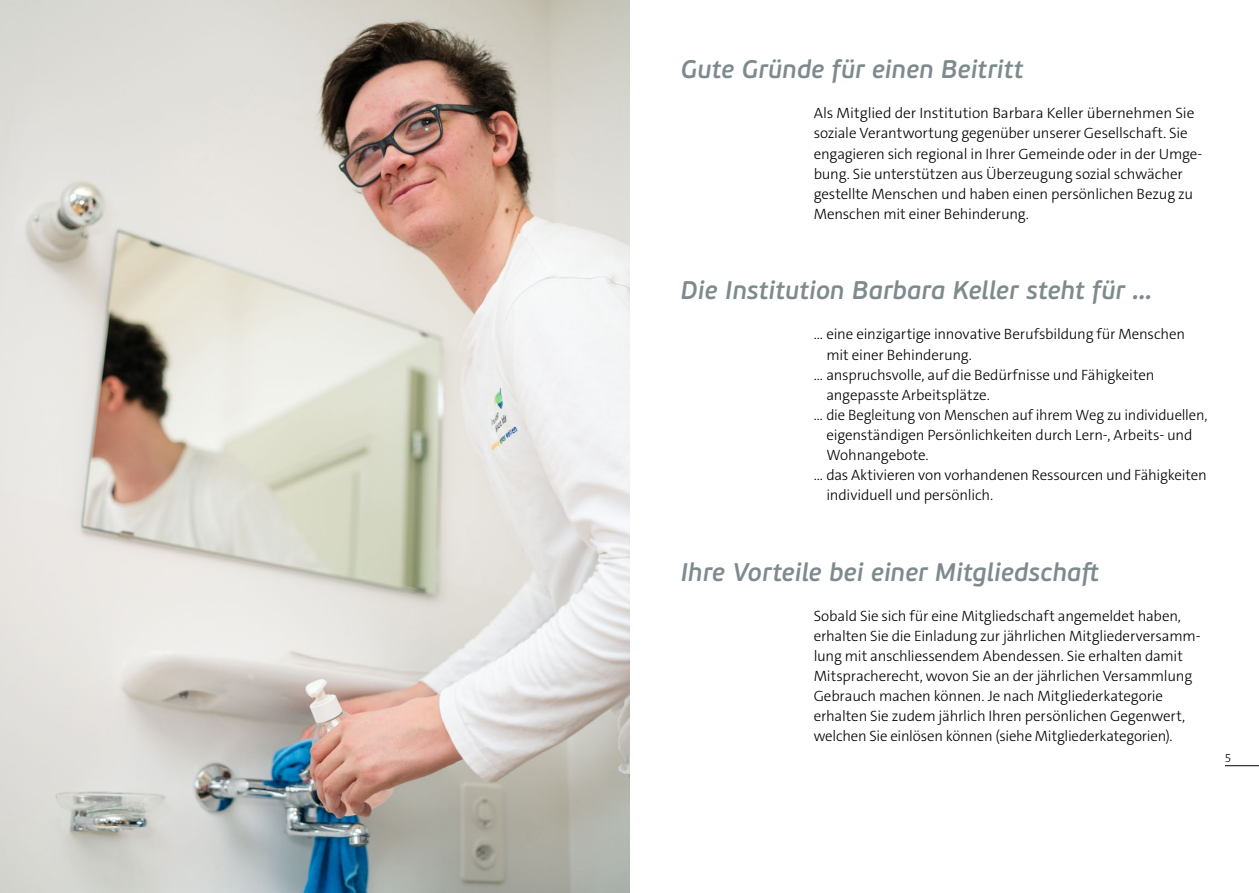
<style>
.page{position:relative;width:1259px;height:893px;background:#fff}
.page>*{position:absolute;margin:0;border:0;box-sizing:border-box;transform-origin:0 0}
.Zwischentitel{font:italic 600 25.5px "PF Beau Sans Pro";color:#7e8a8e}
.Aufzählungen{font:300 15px/20.1px "The Sans C5";letter-spacing:-.01em;color:#000}
.t1{font:300 12px "The Sans C5";color:#000}
</style>
<div class="page">
<hr style="left:1225px;top:765px;width:34px;height:1px;background:#000">
<img style="left:0;top:0;width:629px;height:893px">
<p class="Zwischentitel" style="left:680px;top:54px;width:344px">Gute Gründe für einen Beitritt</p>
<p class="Aufzählungen" style="left:813px;top:103px;width:390px">Als Mitglied der Institution Barbara Keller übernehmen Sie soziale Verantwortung gegenüber unserer Gesellschaft. Sie engagieren sich regional in Ihrer Gemeinde oder in der Umge&shy;bung. Sie unterstützen aus Überzeugung sozial schwächer gestellte Menschen und haben einen persönlichen Bezug zu Menschen mit einer Behinderung.</p>
<p class="Zwischentitel" style="left:680px;top:275px;width:473px">Die Institution Barbara Keller steht für …</p>
<p class="Aufzählungen" style="left:826px;top:324px;width:360px;text-indent:-13px">… eine einzigartige innovative Berufsbildung für Menschen mit einer Behinderung.</p>
<p class="Aufzählungen" style="left:826px;top:365px;width:330px;text-indent:-13px">… anspruchsvolle, auf die Bedürfnisse und Fähigkeiten angepasste Arbeitsplätze.</p>
<p class="Aufzählungen" style="left:826px;top:405px;width:383px;text-indent:-13px">… die Begleitung von Menschen auf ihrem Weg zu individuellen, eigenständigen Persönlichkeiten durch Lern-, Arbeits- und<br>Wohnangebote.</p>
<p class="Aufzählungen" style="left:826px;top:465px;width:382px;text-indent:-13px">… das Aktivieren von vorhandenen Ressourcen und Fähigkeiten individuell und persönlich.</p>
<p class="Zwischentitel" style="left:680px;top:557px;width:420px">Ihre Vorteile bei einer Mitgliedschaft</p>
<p class="Aufzählungen" style="left:813px;top:606px;width:388px">Sobald Sie sich für eine Mitgliedschaft angemeldet haben, erhalten Sie die Einladung zur jährlichen Mitgliederversamm&shy;lung mit anschliessendem Abendessen. Sie erhalten damit Mitspracherecht, wovon Sie an der jährlichen Versammlung Gebrauch machen können. Je nach Mitgliederkategorie erhalten Sie zudem jährlich Ihren persönlichen Gegenwert, welchen Sie einlösen können (siehe Mitgliederkategorien).</p>
<p class="t1" style="left:1225px;top:750px;width:8px">5</p>
</div>
